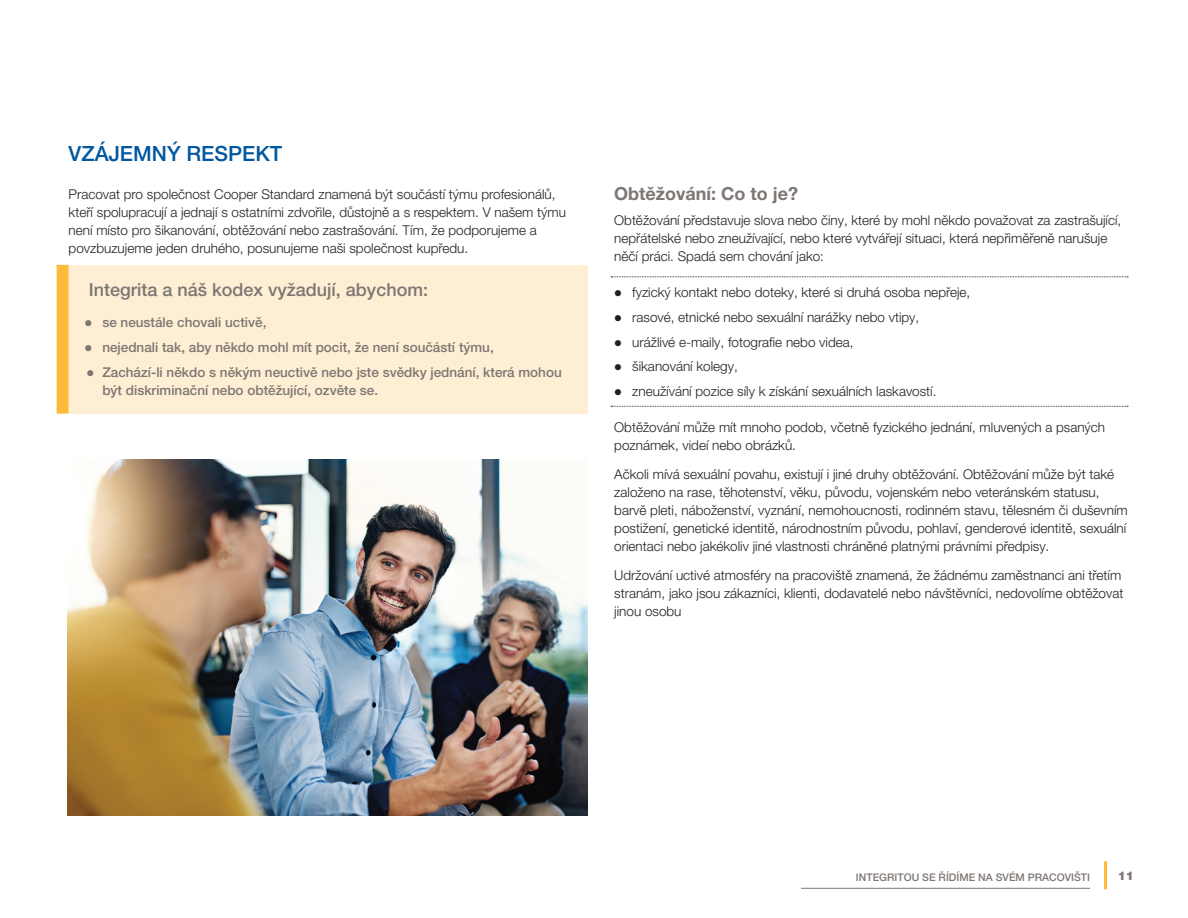
<style>
.page{position:relative;width:1188px;height:918px;background:#fff}
.page>*{position:absolute;margin:0;border:0;box-sizing:border-box;transform-origin:0 0}
.t1{font:500 21px "Helvetica Neue LT Pro";color:#0157a1}
.t2{font:500 18px "Helvetica Neue LT Pro";color:#7d7673}
.t3{font:700 18px "Helvetica Neue LT Pro";color:#7d7673}
.t4{font:300 13.5px/18px "Helvetica Neue LT Pro";color:#231f20}
.t5{font:500 13.5px/18px "Helvetica Neue LT Pro";color:#7d7673}
.t6{font:900 12px "Helvetica Neue LT Pro";color:#7d7673}
.t7{font:500 10.5px "Helvetica Neue LT Pro";color:#7d7673}
</style>
<div class="page">
<hr style="left:801px;top:888px;width:289px;height:1px;background:#7d7673">
<hr style="left:1104px;top:861px;width:3px;height:28px;background:#fdbb3b">
<div style="left:69px;top:265px;width:519px;height:149px;background:#feefd4"></div>
<div style="left:57px;top:265px;width:12px;height:149px;background:#fdbb3b"></div>
<svg style="left:611px;top:277px;width:517px;height:1px"></svg>
<svg style="left:611px;top:406px;width:517px;height:1px"></svg>
<img style="left:68px;top:459px;width:519px;height:356px">
<h1 class="t1" style="left:69px;top:141px;width:215px">VZÁJEMNÝ RESPEKT</h1>
<p class="t4" style="left:69px;top:185px;width:499px">Pracovat pro společnost Cooper Standard znamená být součástí týmu profesionálů, kteří spolupracují a jednají s ostatními zdvořile, důstojně a s respektem. V našem týmu není místo pro šikanování, obtěžování nebo zastrašování. Tím, že podporujeme a povzbuzujeme jeden druhého, posunujeme naši společnost kupředu.</p>
<h2 class="t2" style="left:89px;top:278px;width:341px">Integrita a náš kodex vyžadují, abychom:</h2>
<p class="t5" style="left:84px;top:313px;width:184px">● se neustále chovali uctivě,</p>
<p class="t5" style="left:84px;top:338px;width:411px">● nejednali tak, aby někdo mohl mít pocit, že není součástí týmu,</p>
<p class="t5" style="left:102px;top:363px;width:461px;text-indent:-16px">● Zachází-li někdo s někým neuctivě nebo jste svědky jednání, která mohou být diskriminační nebo obtěžující, ozvěte se.</p>
<h2 class="t3" style="left:614px;top:183px;width:186px">Obtěžování: Co to je?</h2>
<p class="t4" style="left:614px;top:211px;width:509px">Obtěžování představuje slova nebo činy, které by mohl někdo považovat za zastrašující, nepřátelské nebo zneužívající, nebo které vytvářejí situaci, která nepřiměřeně narušuje něčí práci. Spadá sem chování jako:</p>
<p class="t4" style="left:614px;top:283px;width:358px">● fyzický kontakt nebo doteky, které si druhá osoba nepřeje,</p>
<p class="t4" style="left:614px;top:308px;width:307px">● rasové, etnické nebo sexuální narážky nebo vtipy,</p>
<p class="t4" style="left:614px;top:333px;width:241px">● urážlivé e-maily, fotografie nebo videa,</p>
<p class="t4" style="left:614px;top:357px;width:125px">● šikanování kolegy,</p>
<p class="t4" style="left:614px;top:382px;width:324px">● zneužívání pozice síly k získání sexuálních laskavostí.</p>
<p class="t4" style="left:614px;top:418px;width:492px">Obtěžování může mít mnoho podob, včetně fyzického jednání, mluvených a psaných poznámek, videí nebo obrázků.</p>
<p class="t4" style="left:614px;top:465px;width:515px">Ačkoli mívá sexuální povahu, existují i jiné druhy obtěžování. Obtěžování může být také založeno na rase, těhotenství, věku, původu, vojenském nebo veteránském statusu, barvě pleti, náboženství, vyznání, nemohoucnosti, rodinném stavu, tělesném či duševním postižení, genetické identitě, národnostním původu, pohlaví, genderové identitě, sexuální orientaci nebo jakékoliv jiné vlastnosti chráněné platnými právními předpisy.</p>
<p class="t4" style="left:614px;top:566px;width:511px">Udržování uctivé atmosféry na pracoviště znamená, že žádnému zaměstnanci ani třetím stranám, jako jsou zákazníci, klienti, dodavatelé nebo návštěvníci, nedovolíme obtěžovat jinou osobu</p>
<p class="t7" style="left:856px;top:871px;width:236px">INTEGRITOU SE ŘÍDÍME NA SVÉM PRACOVIŠTI</p>
<p class="t6" style="left:1118px;top:869px;width:18px">11</p>
</div>
